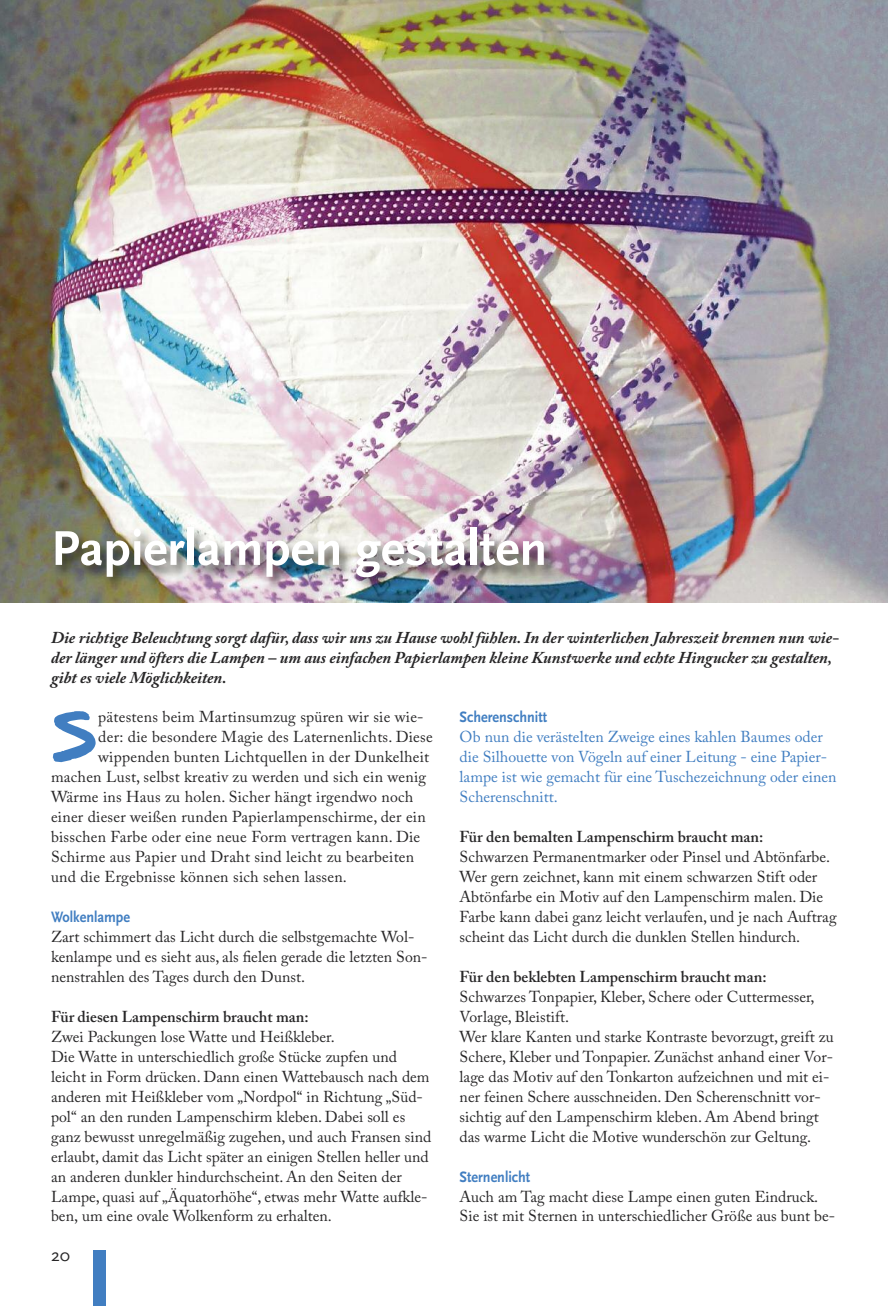
<style>
.page{position:relative;width:893px;height:1306px;background:#fff}
.page>*{position:absolute;margin:0;border:0;box-sizing:border-box;transform-origin:0 0}
.t1{font:900 59.1px "Daniel";color:#417ec1}
.t2{font:700 51px "Scala Sans";color:#fff}
.t3{font:18px "Scala Sans";color:#272627}
.t4{font:italic 700 16.5px/20px "Adobe Caslon Pro";color:#272627}
.t5{font:15.75px/20px "Adobe Caslon Pro";color:#272627}
.t6{font:15.75px/20px "Adobe Caslon Pro";color:#417ec1}
.t7{font:600 15.75px "Adobe Caslon Pro";color:#272627}
.t8{font:700 15.75px "Scala Sans";color:#417ec1;scale:.9 1}
</style>
<div class="page">
<div style="left:94px;top:1250px;width:12px;height:55px;background:#417ec1"></div>
<img style="left:0;top:0;width:888px;height:602px">
<img style="left:41px;top:496px;width:847px;height:107px">
<h2 class="t2" style="left:51px;top:517px;width:498px">Papierlampen gestalten</h2>
<p class="t4" style="left:51px;top:629px;width:789px">Die richtige Beleuchtung sorgt dafür, dass wir uns zu Hause wohl fühlen. In der winterlichen Jahreszeit brennen nun wie&shy;der länger und öfters die Lampen – um aus einfachen Papierlampen kleine Kunstwerke und echte Hingucker zu gestalten, gibt es viele Möglichkeiten.</p>
<h1 class="t1" style="left:51px;top:707px;width:48px">S</h1>
<p class="t5" style="left:98px;top:709px;width:327px">pätestens beim Martinsumzug spüren wir sie wie-</p>
<p class="t5" style="left:98px;top:729px;width:336px">der: die besondere Magie des Laternenlichts. Diese</p>
<p class="t5" style="left:98px;top:749px;width:333px">wippenden bunten Lichtquellen in der Dunkelheit</p>
<p class="t5" style="left:51px;top:769px;width:377px">machen Lust, selbst kreativ zu werden und sich ein wenig</p>
<p class="t5" style="left:51px;top:789px;width:364px">Wärme ins Haus zu holen. Sicher hängt irgendwo noch</p>
<p class="t5" style="left:51px;top:808px;width:376px">einer dieser weißen runden Papierlampenschirme, der ein</p>
<p class="t5" style="left:51px;top:828px;width:371px">bisschen Farbe oder eine neue Form vertragen kann. Die</p>
<p class="t5" style="left:51px;top:848px;width:365px">Schirme aus Papier und Draht sind leicht zu bearbeiten</p>
<p class="t5" style="left:51px;top:868px;width:297px">und die Ergebnisse können sich sehen lassen.</p>
<p class="t8" style="left:51px;top:907px;width:89px">Wolkenlampe</p>
<p class="t5" style="left:51px;top:928px;width:378px">Zart schimmert das Licht durch die selbstgemachte Wol&shy;kenlampe und es sieht aus, als fielen gerade die letzten Son&shy;nenstrahlen des Tages durch den Dunst.</p>
<p class="t7" style="left:51px;top:1010px;width:259px">Für diesen Lampenschirm braucht man:</p>
<p class="t5" style="left:51px;top:1028px;width:382px">Zwei Packungen lose Watte und Heißkleber.<br>Die Watte in unterschiedlich große Stücke zupfen und leicht in Form drücken. Dann einen Wattebausch nach dem anderen mit Heißkleber vom „Nordpol“ in Richtung „Süd&shy;pol“ an den runden Lampenschirm kleben. Dabei soll es ganz bewusst unregelmäßig zugehen, und auch Fransen sind erlaubt, damit das Licht später an einigen Stellen heller und an anderen dunkler hindurchscheint. An den Seiten der Lampe, quasi auf „Äquatorhöhe“, etwas mehr Watte aufkle&shy;ben, um eine ovale Wolkenform zu erhalten.</p>
<p class="t3" style="left:51px;top:1245px;width:21px">20</p>
<p class="t8" style="left:460px;top:707px;width:99px">Scherenschnitt</p>
<p class="t6" style="left:460px;top:729px;width:378px">Ob nun die verästelten Zweige eines kahlen Baumes oder die Silhouette von Vögeln auf einer Leitung - eine Papier&shy;lampe ist wie gemacht für eine Tuschezeichnung oder einen Scherenschnitt.</p>
<p class="t7" style="left:460px;top:831px;width:305px">Für den bemalten Lampenschirm braucht man:</p>
<p class="t5" style="left:460px;top:848px;width:378px">Schwarzen Permanentmarker oder Pinsel und Abtönfarbe.<br>Wer gern zeichnet, kann mit einem schwarzen Stift oder Abtönfarbe ein Motiv auf den Lampenschirm malen. Die Farbe kann dabei ganz leicht verlaufen, und je nach Auftrag scheint das Licht durch die dunklen Stellen hindurch.</p>
<p class="t7" style="left:460px;top:970px;width:308px">Für den beklebten Lampenschirm braucht man:</p>
<p class="t5" style="left:460px;top:988px;width:376px">Schwarzes Tonpapier, Kleber, Schere oder Cuttermesser, Vorlage, Bleistift.<br>Wer klare Kanten und starke Kontraste bevorzugt, greift zu Schere, Kleber und Tonpapier. Zunächst anhand einer Vor&shy;lage das Motiv auf den Tonkarton aufzeichnen und mit ei&shy;ner feinen Schere ausschneiden. Den Scherenschnitt vor&shy;sichtig auf den Lampenschirm kleben. Am Abend bringt das warme Licht die Motive wunderschön zur Geltung.</p>
<p class="t8" style="left:460px;top:1166px;width:80px">Sternenlicht</p>
<p class="t5" style="left:460px;top:1188px;width:377px">Auch am Tag macht diese Lampe einen guten Eindruck.<br>Sie ist mit Sternen in unterschiedlicher Größe aus bunt be-</p>
</div>
